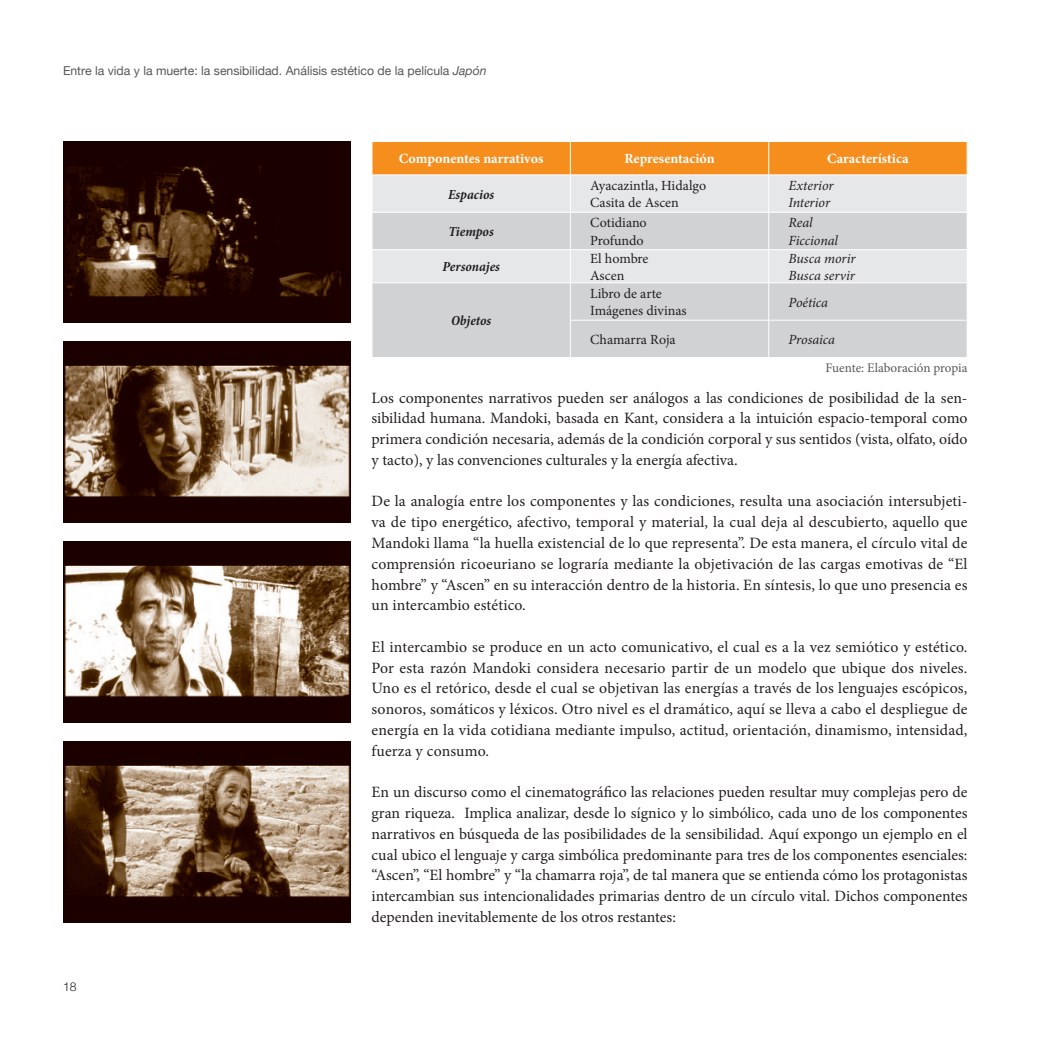
<style>
.page{position:relative;width:1042px;height:1042px;background:#fff}
.page>*{position:absolute;margin:0;border:0;box-sizing:border-box;transform-origin:0 0}
.Cuerpo_ESP{font:15.75px/20.8px "Minion Pro";letter-spacing:.005em;color:#231f20;text-align:justify}
.Cuerpo_ESP-2{font:14px "Minion Pro";color:#231f20}
.Cuerpo_ESP-3{font:italic 14px "Minion Pro";letter-spacing:-.005em;color:#231f20}
.Cuerpo_ESP-4{font:700 14px "Minion Pro";color:#fff}
.Cuerpo_ESP-5{font:italic 700 condensed 14px "Minion Pro";color:#231f20}
.Pie_foto{font:13.12px "Minion Pro";letter-spacing:-.005em;color:#57585a}
.t1{font:12.25px "Helvetica Neue";color:#57585a}
.t2{font:300 12.25px "Helvetica Neue";color:#231f20}
.s1{font-style:italic}
</style>
<div class="page">
<div style="left:372px;top:142px;width:594px;height:32px;background:#f68e1e"></div>
<div style="left:372px;top:175px;width:594px;height:37px;background:#e6e7e9"></div>
<svg style="left:372px;top:213px;width:594px;height:144px;background:#d6d7d9"></svg>
<hr style="left:570px;top:142px;width:1px;height:32px;background:#fff">
<hr style="left:768px;top:142px;width:1px;height:32px;background:#fff">
<hr style="left:570px;top:175px;width:1px;height:37px;background:#fff">
<hr style="left:768px;top:175px;width:1px;height:37px;background:#fff">
<hr style="left:570px;top:213px;width:1px;height:36px;background:#fff">
<hr style="left:768px;top:213px;width:1px;height:36px;background:#fff">
<hr style="left:371px;top:249px;width:199px;height:1px;background:#fff">
<hr style="left:570px;top:249px;width:199px;height:1px;background:#fff">
<hr style="left:570px;top:250px;width:1px;height:32px;background:#fff">
<hr style="left:769px;top:249px;width:198px;height:1px;background:#fff">
<hr style="left:768px;top:250px;width:1px;height:32px;background:#fff">
<hr style="left:371px;top:282px;width:199px;height:1px;background:#fff">
<hr style="left:570px;top:282px;width:199px;height:1px;background:#fff">
<hr style="left:570px;top:283px;width:1px;height:37px;background:#fff">
<hr style="left:769px;top:282px;width:198px;height:1px;background:#fff">
<hr style="left:768px;top:283px;width:1px;height:37px;background:#fff">
<hr style="left:570px;top:320px;width:199px;height:1px;background:#fff">
<hr style="left:570px;top:321px;width:1px;height:36px;background:#fff">
<hr style="left:769px;top:320px;width:198px;height:1px;background:#fff">
<hr style="left:768px;top:321px;width:1px;height:36px;background:#fff">
<img style="left:63px;top:141px;width:287px;height:181px">
<img style="left:63px;top:341px;width:287px;height:181px">
<img style="left:63px;top:541px;width:287px;height:181px">
<img style="left:63px;top:741px;width:287px;height:181px">
<p class="t1" style="left:63px;top:63px;width:425px">Entre la vida y la muerte: la sensibilidad. Análisis estético de la película <span class="s1">Japón</span></p>
<p class="Cuerpo_ESP-4" style="left:399px;top:149px;width:146px">Componentes narrativos</p>
<p class="Cuerpo_ESP-4" style="left:624px;top:149px;width:92px">Representación</p>
<p class="Cuerpo_ESP-4" style="left:827px;top:149px;width:83px">Característica</p>
<p class="Cuerpo_ESP-5" style="left:448px;top:184px;width:48px">Espacios</p>
<p class="Cuerpo_ESP-2" style="left:590px;top:176px;width:117px">Ayacazintla, Hidalgo</p>
<p class="Cuerpo_ESP-2" style="left:590px;top:194px;width:90px">Casita de Ascen</p>
<p class="Cuerpo_ESP-3" style="left:788px;top:176px;width:47px">Exterior</p>
<p class="Cuerpo_ESP-3" style="left:788px;top:193px;width:43px">Interior</p>
<p class="Cuerpo_ESP-5" style="left:448px;top:222px;width:47px">Tiempos</p>
<p class="Cuerpo_ESP-5" style="left:442px;top:257px;width:59px">Personajes</p>
<p class="Cuerpo_ESP-5" style="left:451px;top:311px;width:42px">Objetos</p>
<p class="Cuerpo_ESP-2" style="left:590px;top:213px;width:58px">Cotidiano</p>
<p class="Cuerpo_ESP-2" style="left:590px;top:231px;width:55px">Profundo</p>
<p class="Cuerpo_ESP-2" style="left:590px;top:249px;width:60px">El hombre</p>
<p class="Cuerpo_ESP-2" style="left:590px;top:266px;width:36px">Ascen</p>
<p class="Cuerpo_ESP-2" style="left:590px;top:284px;width:73px">Libro de arte</p>
<p class="Cuerpo_ESP-2" style="left:590px;top:301px;width:98px">Imágenes divinas</p>
<p class="Cuerpo_ESP-3" style="left:788px;top:213px;width:26px">Real</p>
<p class="Cuerpo_ESP-3" style="left:788px;top:231px;width:51px">Ficcional</p>
<p class="Cuerpo_ESP-3" style="left:788px;top:248px;width:68px">Busca morir</p>
<p class="Cuerpo_ESP-3" style="left:788px;top:266px;width:68px">Busca servir</p>
<p class="Cuerpo_ESP-3" style="left:788px;top:293px;width:41px">Poética</p>
<p class="t2" style="left:63px;top:979px;width:15px">18</p>
<p class="Cuerpo_ESP-2" style="left:590px;top:330px;width:87px">Chamarra Roja</p>
<p class="Cuerpo_ESP-3" style="left:788px;top:330px;width:48px">Prosaica</p>
<p class="Pie_foto" style="left:825px;top:359px;width:143px">Fuente: Elaboración propia</p>
<p class="Cuerpo_ESP" style="left:371px;top:387px;width:597px">Los componentes narrativos pueden ser análogos a las condiciones de posibilidad de la sen&shy;sibilidad humana. Mandoki, basada en Kant, considera a la intuición espacio-temporal como primera condición necesaria, además de la condición corporal y sus sentidos (vista, olfato, oído y tacto), y las convenciones culturales y la energía afectiva.</p>
<p class="Cuerpo_ESP" style="left:371px;top:491px;width:597px">De la analogía entre los componentes y las condiciones, resulta una asociación intersubjeti&shy;va de tipo energético, afectivo, temporal y material, la cual deja al descubierto, aquello que Mandoki llama “la huella existencial de lo que representa”. De esta manera, el círculo vital de comprensión ricoeuriano se lograría mediante la objetivación de las cargas emotivas de “El hombre” y “Ascen” en su interacción dentro de la historia. En síntesis, lo que uno presencia es un intercambio estético.</p>
<p class="Cuerpo_ESP" style="left:371px;top:636px;width:597px">El intercambio se produce en un acto comunicativo, el cual es a la vez semiótico y estético.<br>Por esta razón Mandoki considera necesario partir de un modelo que ubique dos niveles.<br>Uno es el retórico, desde el cual se objetivan las energías a través de los lenguajes escópicos, sonoros, somáticos y léxicos. Otro nivel es el dramático, aquí se lleva a cabo el despliegue de energía en la vida cotidiana mediante impulso, actitud, orientación, dinamismo, intensidad, fuerza y consumo.</p>
<p class="Cuerpo_ESP" style="left:371px;top:782px;width:597px">En un discurso como el cinematográfico las relaciones pueden resultar muy complejas pero de gran riqueza. Implica analizar, desde lo sígnico y lo simbólico, cada uno de los componentes narrativos en búsqueda de las posibilidades de la sensibilidad. Aquí expongo un ejemplo en el cual ubico el lenguaje y carga simbólica predominante para tres de los componentes esenciales: “Ascen”, “El hombre” y “la chamarra roja”, de tal manera que se entienda cómo los protagonistas intercambian sus intencionalidades primarias dentro de un círculo vital. Dichos componentes dependen inevitablemente de los otros restantes:</p>
</div>
